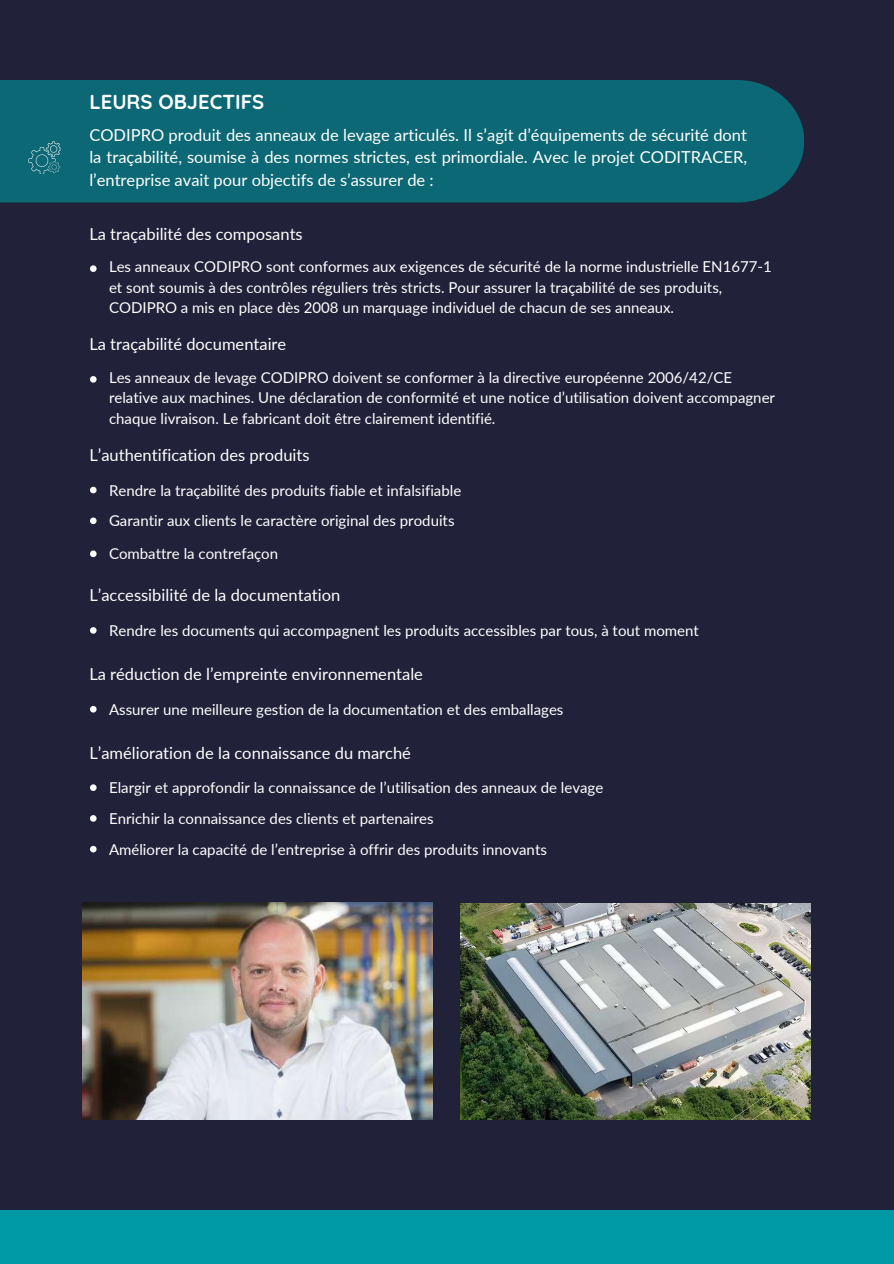
<style>
.page{position:relative;width:894px;height:1264px;background:#fff}
.page>*{position:absolute;margin:0;border:0;box-sizing:border-box;transform-origin:0 0}
.t1{font:700 20.25px "Quicksand";color:#fff}
.t2{font:16.5px/22.5px "Lato";color:#fff;text-align:justify}
.t3{font:15px/20.2px "Lato";color:#fff}
</style>
<div class="page">
<div style="left:0;top:0;width:893px;height:1263px;background:#21213a"></div>
<div style="left:0;top:1210px;width:330px;height:53px;background:#009aa7"></div>
<div style="left:319px;top:1210px;width:574px;height:53px;background:#009aa7"></div>
<div style="left:0;top:80px;width:804px;height:122px;background:#0c6875"></div>
<svg style="left:90px;top:265px;width:6px;height:7px"></svg>
<svg style="left:90px;top:376px;width:6px;height:6px"></svg>
<svg style="left:90px;top:487px;width:6px;height:6px"></svg>
<svg style="left:90px;top:517px;width:6px;height:7px"></svg>
<svg style="left:90px;top:550px;width:6px;height:7px"></svg>
<svg style="left:28px;top:141px;width:33px;height:33px"></svg>
<svg style="left:90px;top:627px;width:6px;height:6px"></svg>
<svg style="left:90px;top:706px;width:6px;height:6px"></svg>
<svg style="left:90px;top:784px;width:6px;height:7px"></svg>
<svg style="left:90px;top:815px;width:6px;height:6px"></svg>
<svg style="left:90px;top:845px;width:6px;height:7px"></svg>
<img style="left:83px;top:902px;width:349px;height:217px">
<img style="left:460px;top:903px;width:350px;height:216px">
<h1 class="t1" style="left:89px;top:88px;width:176px">LEURS OBJECTIFS</h1>
<p class="t2" style="left:89px;top:123px;width:659px">CODIPRO produit des anneaux de levage articulés. Il s’agit d’équipements de sécurité dont la traçabilité, soumise à des normes strictes, est primordiale. Avec le projet CODITRACER, l’entreprise avait pour objectifs de s’assurer de :</p>
<p class="t2" style="left:89px;top:222px;width:215px">La traçabilité des composants</p>
<p class="t3" style="left:109px;top:256px;width:664px">Les anneaux CODIPRO sont conformes aux exigences de sécurité de la norme industrielle EN1677-1 et sont soumis à des contrôles réguliers très stricts. Pour assurer la traçabilité de ses produits,<br>CODIPRO a mis en place dès 2008 un marquage individuel de chacun de ses anneaux.</p>
<p class="t2" style="left:89px;top:332px;width:198px">La traçabilité documentaire</p>
<p class="t3" style="left:109px;top:367px;width:667px">Les anneaux de levage CODIPRO doivent se conformer à la directive européenne 2006/42/CE relative aux machines. Une déclaration de conformité et une notice d’utilisation doivent accompagner chaque livraison. Le fabricant doit être clairement identifié.</p>
<p class="t2" style="left:89px;top:443px;width:222px">L’authentification des produits</p>
<p class="t3" style="left:109px;top:474px;width:353px;line-height:30.8px">Rendre la traçabilité des produits fiable et infalsifiable<br>Garantir aux clients le caractère original des produits</p>
<p class="t3" style="left:109px;top:543px;width:171px">Combattre la contrefaçon</p>
<p class="t2" style="left:89px;top:583px;width:252px">L’accessibilité de la documentation</p>
<p class="t3" style="left:109px;top:620px;width:591px">Rendre les documents qui accompagnent les produits accessibles par tous, à tout moment</p>
<p class="t2" style="left:89px;top:662px;width:335px">La réduction de l’empreinte environnementale</p>
<p class="t3" style="left:109px;top:699px;width:456px">Assurer une meilleure gestion de la documentation et des emballages</p>
<p class="t2" style="left:89px;top:741px;width:323px">L’amélioration de la connaissance du marché</p>
<p class="t3" style="left:109px;top:772px;width:495px;line-height:30.8px">Elargir et approfondir la connaissance de l’utilisation des anneaux de levage<br>Enrichir la connaissance des clients et partenaires<br>Améliorer la capacité de l’entreprise à offrir des produits innovants</p>
</div>
